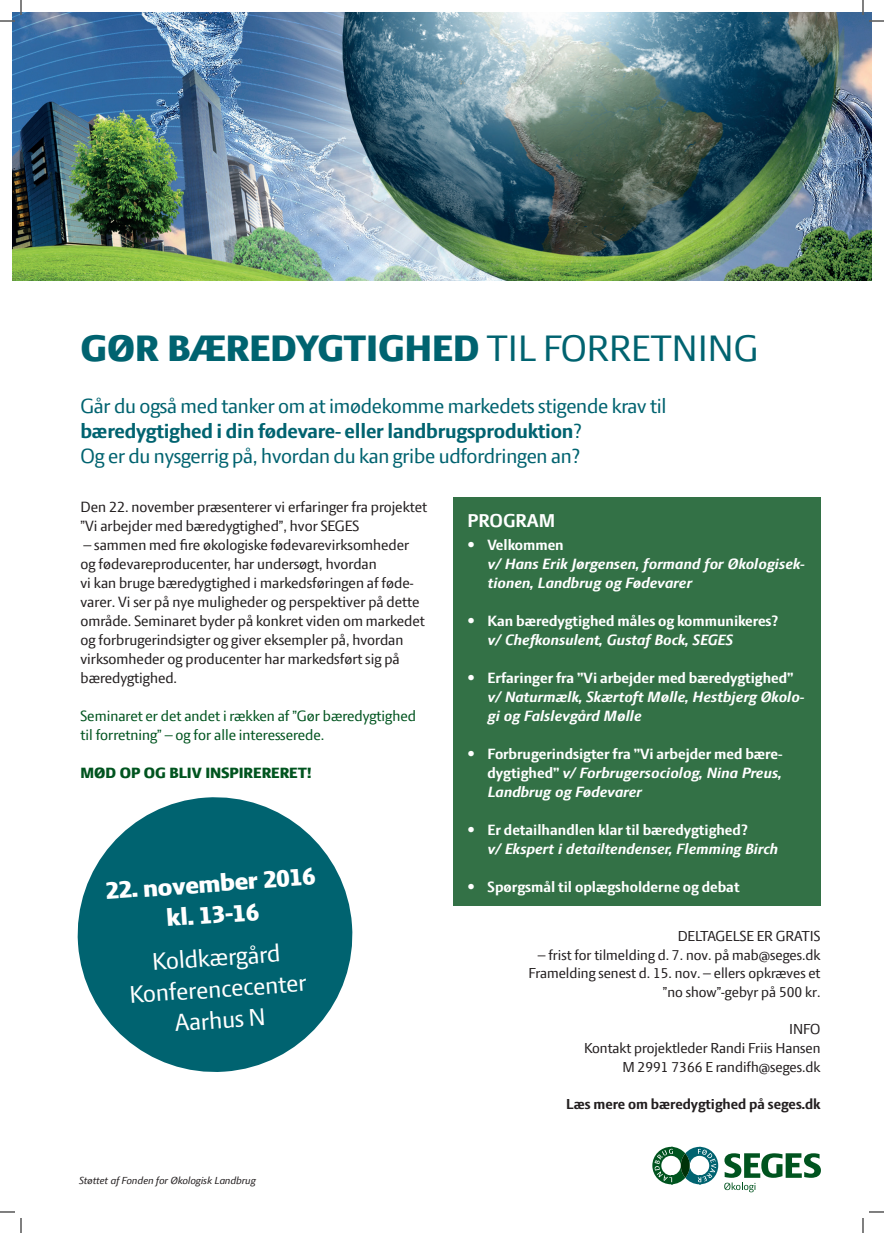
<style>
.page{position:relative;width:884px;height:1233px;background:#fff}
.page>*{position:absolute;margin:0;border:0;box-sizing:border-box;transform-origin:0 0}
.t1{font:800 39.6px "LF Press Sans";color:#006370}
.t2{font:26px/31.2px "LF Press Sans";color:#fff;text-align:center}
.t3{font:800 26px/31.2px "LF Press Sans";color:#fff;text-align:center}
.t4{font:22px/25px "LF Press Sans";letter-spacing:-.01em;color:#006370}
.t5{font:700 20px "LF Press Sans";color:#fff}
.t6{font:16px/19px "LF Press Sans";color:#231f20}
.t7{font:700 16px/19px "LF Press Sans";color:#fff;text-align:justify}
.t8{font:italic 700 16px/19px "LF Press Sans";color:#fff}
.t9{font:16px/19px "LF Press Sans";color:#00541f}
.t10{font:800 16px "LF Press Sans";color:#00541f}
.t11{font:15.6px/18.7px "LF Press Sans";color:#231f20;text-align:right}
.t12{font:700 15.6px "LF Press Sans";color:#231f20}
.t13{font:italic 11px "LF Press Sans";color:#231f20}
.s1{font-weight:400}
.s2{font-weight:700}
.s3{font-weight:400;font-style:normal}
.s4{font-style:normal}
.s5{font-style:italic}
</style>
<div class="page">
<div style="left:453px;top:497px;width:367px;height:409px;background:#337146"></div>
<img style="left:12px;top:12px;width:859px;height:268px">
<svg style="left:652px;top:1146px;width:66px;height:38px"></svg>
<svg style="left:724px;top:1153px;width:97px;height:39px"></svg>
<svg style="left:77px;top:797px;width:276px;height:275px;fill:#006370"></svg>
<svg style="left:0;top:1211px;width:15px;height:1px"></svg>
<svg style="left:869px;top:1211px;width:15px;height:1px"></svg>
<svg style="left:0;top:0;width:22px;height:22px"></svg>
<svg style="left:20px;top:1218px;width:2px;height:15px"></svg>
<svg style="left:862px;top:0;width:22px;height:22px"></svg>
<svg style="left:862px;top:1218px;width:2px;height:15px"></svg>
<h1 class="t1" style="left:81px;top:325px;width:679px">GØR BÆREDYGTIGHED <span class="s1">TIL FORRETNING</span></h1>
<h3 class="t4" style="left:81px;top:392px;width:587px">Går du også med tanker om at imødekomme markedets stigende krav til <span class="s2">bæredygtighed i din fødevare- eller landbrugsproduktion</span>?<br>Og er du nysgerrig på, hvordan du kan gribe udfordringen an?</h3>
<p class="t6" style="left:81px;top:497px;width:348px">Den 22. november præsenterer vi erfaringer fra projektet ”Vi arbejder med bæredygtighed”, hvor SEGES</p>
<p class="t6" style="left:81px;top:535px;width:346px">– sammen med fire økologiske fødevarevirksomheder og fødevareproducenter, har undersøgt, hvordan<br>vi kan bruge bæredygtighed i markedsføringen af føde&shy;varer. Vi ser på nye muligheder og perspektiver på dette område. Seminaret byder på konkret viden om markedet og forbrugerindsigter og giver eksempler på, hvordan virksomheder og producenter har markedsført sig på bæredygtighed.</p>
<p class="t9" style="left:81px;top:706px;width:337px">Seminaret er det andet i rækken af ”Gør bæredygtighed til forretning” – og for alle interesserede.</p>
<p class="t10" style="left:81px;top:764px;width:233px">MØD OP OG BLIV INSPIRERERET!</p>
<h2 class="t3" style="left:105px;top:875px;width:211px;rotate:-4deg">22. november 2016 kl. 13-16</h2>
<h2 class="t2" style="left:126px;top:947px;width:179px;rotate:-4deg">Koldkærgård<br>Konferencecenter<br>Aarhus N</h2>
<p class="t13" style="left:79px;top:1173px;width:178px">Støttet af Fonden for Økologisk Landbrug</p>
<p class="t5" style="left:467px;top:508px;width:89px">PROGRAM</p>
<p class="t8" style="left:488px;top:535px;width:319px;text-indent:-20px"><span class="s3">•</span> <span class="s4">Velkommen<br></span>v/ Hans Erik Jørgensen, formand for Økologisek&shy;tionen, Landbrug og Fødevarer</p>
<p class="t7" style="left:467px;top:611px;width:312px">• Kan bæredygtighed måles og kommunikeres?</p>
<p class="t8" style="left:488px;top:630px;width:247px">v/ Chefkonsulent, Gustaf Bock, SEGES</p>
<p class="t7" style="left:467px;top:668px;width:328px">• Erfaringer fra ”Vi arbejder med bæredygtighed”</p>
<p class="t8" style="left:488px;top:687px;width:318px">v/ Naturmælk, Skærtoft Mølle, Hestbjerg Økolo&shy;gi og Falslevgård Mølle</p>
<p class="t7" style="left:488px;top:744px;width:297px;text-indent:-20px">• Forbrugerindsigter fra ”Vi arbejder med bære&shy;dygtighed” <span class="s5">v/ Forbrugersociolog, Nina Preus, Landbrug og Fødevarer</span></p>
<p class="t7" style="left:467px;top:820px;width:282px">• Er detailhandlen klar til bæredygtighed?</p>
<p class="t8" style="left:488px;top:839px;width:292px">v/ Ekspert i detailtendenser, Flemming Birch</p>
<p class="t7" style="left:467px;top:877px;width:273px">• Spørgsmål til oplægsholderne og debat</p>
<p class="t11" style="left:678px;top:926px;width:144px">DELTAGELSE ER GRATIS</p>
<p class="t11" style="left:529px;top:945px;width:293px">– frist for tilmelding d. 7. nov. på mab@seges.dk<br>Framelding senest d. 15. nov. – ellers opkræves et ”no show”-gebyr på 500 kr.</p>
<p class="t11" style="left:584px;top:1019px;width:238px">INFO<br>Kontakt projektleder Randi Friis Hansen<br>M 2991 7366 E randifh@seges.dk</p>
<p class="t12" style="left:566px;top:1095px;width:256px">Læs mere om bæredygtighed på seges.dk</p>
</div>
